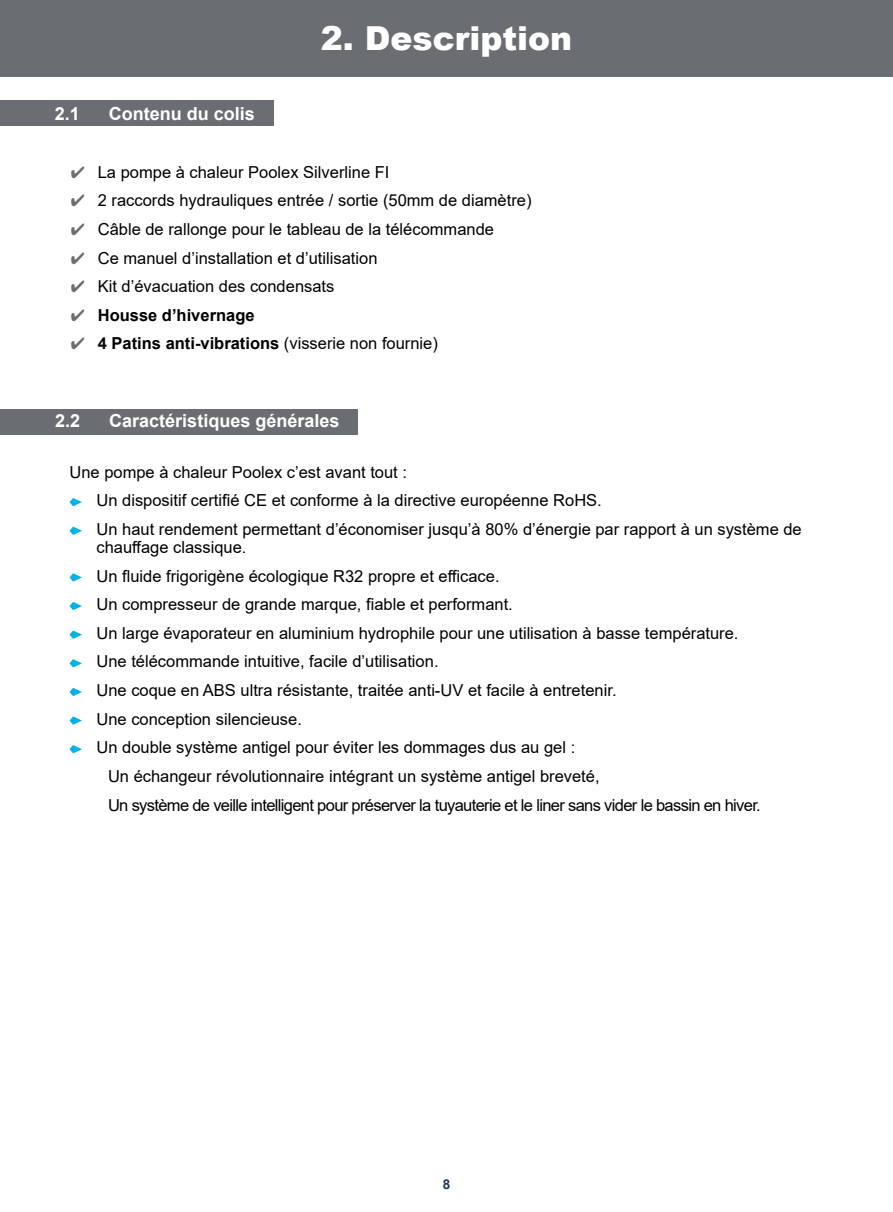
<style>
.page{position:relative;width:893px;height:1212px;background:#fff}
.page>*{position:absolute;margin:0;border:0;box-sizing:border-box;transform-origin:0 0}
.t1{font:900 33px "Arial";color:#fff}
.t2{font:700 18px "Arial";color:#fff}
.t3{font:16.5px/28.7px "Arial";color:#000}
.t4{font:16.5px "Arial";letter-spacing:-.04em;color:#000}
.t5{font:700 16.5px/28.7px "Arial";color:#000}
.t6{font:700 13.5px "Arial";color:#1c355e}
.s1{font-weight:400}
</style>
<div class="page">
<div style="left:0;top:0;width:893px;height:77px;background:#6a6d71"></div>
<div style="left:0;top:409px;width:357px;height:25px;background:#6a6d71"></div>
<div style="left:0;top:101px;width:273px;height:25px;background:#6a6d71"></div>
<svg style="left:70px;top:498px;width:12px;height:8px"></svg>
<svg style="left:70px;top:527px;width:12px;height:8px"></svg>
<svg style="left:70px;top:573px;width:12px;height:8px"></svg>
<svg style="left:70px;top:602px;width:12px;height:8px"></svg>
<svg style="left:70px;top:630px;width:12px;height:9px"></svg>
<svg style="left:70px;top:659px;width:12px;height:8px"></svg>
<svg style="left:70px;top:688px;width:12px;height:8px"></svg>
<svg style="left:70px;top:716px;width:12px;height:9px"></svg>
<svg style="left:70px;top:745px;width:12px;height:8px"></svg>
<p class="t2" style="left:55px;top:101px;width:27px">2.1</p>
<p class="t2" style="left:109px;top:101px;width:148px">Contenu du colis</p>
<h1 class="t1" style="left:321px;top:14px;width:253px">2. Description</h1>
<p class="t3" style="left:98px;top:157px;width:435px">La pompe à chaleur Poolex Silverline FI<br>2 raccords hydrauliques entrée / sortie (50mm de diamètre)<br>Câble de rallonge pour le tableau de la télécommande<br>Ce manuel d’installation et d’utilisation<br>Kit d’évacuation des condensats</p>
<p class="t5" style="left:98px;top:301px;width:342px">Housse d’hivernage<br>4 Patins anti-vibrations <span class="s1">(visserie non fournie)</span></p>
<p class="t2" style="left:55px;top:408px;width:27px">2.2</p>
<p class="t2" style="left:109px;top:408px;width:232px">Caractéristiques générales</p>
<p class="t3" style="left:97px;top:457px;width:707px;text-indent:-27px">Une pompe à chaleur Poolex c’est avant tout :<br>Un dispositif certifié CE et conforme à la directive européenne RoHS.<br>Un haut rendement permettant d’économiser jusqu’à 80% d’énergie par rapport à un système de</p>
<p class="t3" style="left:97px;top:533px;width:152px">chauffage classique.</p>
<p class="t3" style="left:97px;top:561px;width:405px">Un fluide frigorigène écologique R32 propre et efficace.</p>
<p class="t3" style="left:97px;top:590px;width:418px">Un compresseur de grande marque, fiable et performant.</p>
<p class="t3" style="left:97px;top:619px;width:643px">Un large évaporateur en aluminium hydrophile pour une utilisation à basse température.</p>
<p class="t3" style="left:97px;top:647px;width:344px">Une télécommande intuitive, facile d’utilisation.</p>
<p class="t3" style="left:97px;top:676px;width:522px">Une coque en ABS ultra résistante, traitée anti-UV et facile à entretenir.</p>
<p class="t3" style="left:97px;top:704px;width:207px">Une conception silencieuse.</p>
<p class="t3" style="left:97px;top:733px;width:480px">Un double système antigel pour éviter les dommages dus au gel :</p>
<p class="t3" style="left:108px;top:762px;width:493px">Un échangeur révolutionnaire intégrant un système antigel breveté,</p>
<p class="t4" style="left:108px;top:793px;width:654px">Un système de veille intelligent pour préserver la tuyauterie et le liner sans vider le bassin en hiver.</p>
<p class="t6" style="left:443px;top:1175px;width:9px">8</p>
</div>
